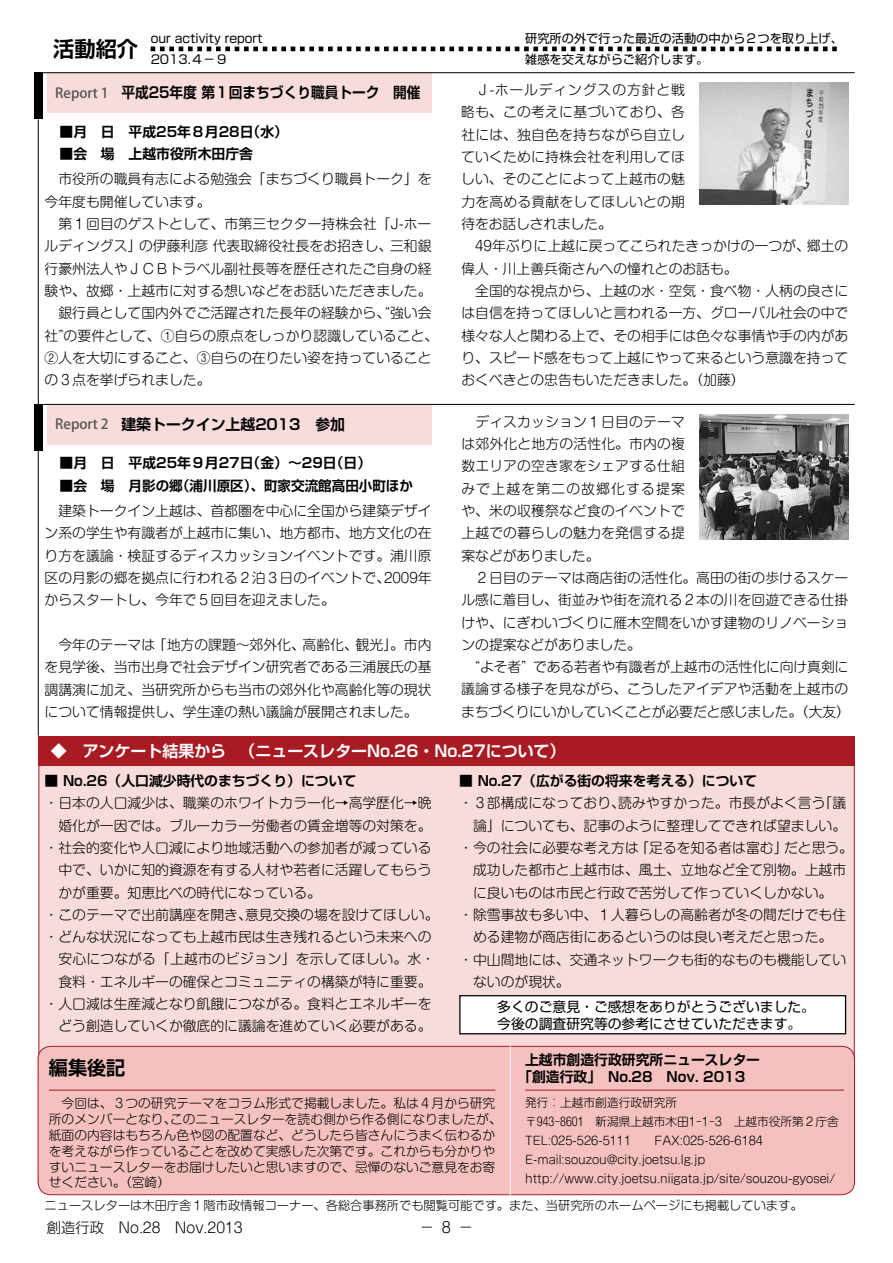
<style>
.page{position:relative;width:893px;height:1263px;background:#fff}
.page>*{position:absolute;margin:0;border:0;box-sizing:border-box;transform-origin:0 0}
.t1{font:700 21.3px "Shin Go Pr 6 De";color:#000}
.t2{font:700 19.2px "Shin Go Pr 6 De";color:#000}
.t3{font:700 15.9px "Shin Go Pr 6 De";color:#fff}
.t4{font:700 14.85px "Shin Go Pr 6 De";color:#000;scale:.92 1}
.t5{font:700 14.85px "Shin Go Pr 6 De";color:#000}
.t6{font:300 14.85px "Shin M Go Pr 6";color:#000}
.t7{font:300 14.4px "Shin M Go Pr 6";color:#000}
.t8{font:300 13.8px/22.4px "Shin M Go Pr 6";color:#000}
.t9{font:700 13.8px/17px "Shin Go Pr 6 De";color:#000}
.t10{font:13.8px/17px "Shin Go Pr 6";color:#000}
.t11{font:500 13.8px "Koz Go Pro";color:#555}
.t12{font:300 12.75px/15.9px "Shin M Go Pr 6";color:#000}
.t13{font:12.15px/20.2px "Shin Go Pr 6";color:#000}
.t14{font:300 12.15px "Shin M Go Pr 6";color:#000}
.t15{font:300 11.7px/19.2px "Shin M Go Pr 6";color:#000}
</style>
<div class="page">
<div style="left:38px;top:753px;width:817px;height:321px;background:#f8dcdb;border:1px solid #a81b22"></div>
<div style="left:38px;top:1046px;width:816px;height:149px;background:#f4c1bf;border-radius:13px"></div>
<div style="left:38px;top:1046px;width:817px;height:149px;border:1px solid #a81b22;border-radius:13px"></div>
<div style="left:47px;top:72px;width:385px;height:41px;background:#f8dcdb"></div>
<div style="left:47px;top:404px;width:385px;height:40px;background:#f8dcdb"></div>
<svg style="left:151px;top:47px;width:686px;height:4px"></svg>
<div style="left:34px;top:72px;width:9px;height:47px;background:#000"></div>
<div style="left:34px;top:404px;width:9px;height:47px;background:#000"></div>
<hr style="left:43px;top:72px;width:812px;height:1px;background:#000">
<hr style="left:43px;top:404px;width:812px;height:1px;background:#000">
<hr style="left:38px;top:119px;width:1px;height:285px;background:#000">
<hr style="left:38px;top:451px;width:1px;height:285px;background:#000">
<img style="left:700px;top:83px;width:148px;height:121px">
<img style="left:700px;top:415px;width:148px;height:124px">
<div style="left:38px;top:736px;width:817px;height:29px;background:#a81b22"></div>
<hr style="left:525px;top:1090px;width:319px;height:1px;background:#a81b22">
<hr style="left:49px;top:1090px;width:446px;height:1px;background:#a81b22">
<hr style="left:510px;top:1046px;width:1px;height:149px;background:#fff">
<div style="left:460px;top:996px;width:386px;height:38px;background:#fff"></div>
<div style="left:459px;top:995px;width:387px;height:39px;border:1px solid #000"></div>
<h1 class="t1" style="left:53px;top:31px;width:87px">活動紹介</h1>
<p class="t13" style="left:525px;top:28px;width:319px">研究所の外で行った最近の活動の中から２つを取り上げ、雑感を交えながらご紹介します。</p>
<p class="t13" style="left:151px;top:28px;width:113px">our activity report<br>2013.4−9</p>
<p class="t4" style="left:121px;top:80px;width:327px">平成25年度 第１回まちづくり職員トーク　開催</p>
<p class="t8" style="left:461px;top:78px;width:389px">　Ｊ-ホールディングスの方針と戦<br>略も、この考えに基づいており、各<br>社には、独自色を持ちながら自立し<br>ていくために持株会社を利用してほ<br>しい、そのことによって上越市の魅<br>力を高める貢献をしてほしいとの期<br>待をお話しされました。<br>　49年ぶりに上越に戻ってこられたきっかけの一つが、郷土の偉人・川上善兵衛さんへの憧れとのお話も。<br>　全国的な視点から、上越の水・空気・食べ物・人柄の良さには自信を持ってほしいと言われる一方、グローバル社会の中で様々な人と関わる上で、その相手には色々な事情や手の内があり、スピード感をもって上越にやって来るという意識を持っておくべきとの忠告もいただきました。（加藤）</p>
<p class="t8" style="left:461px;top:409px;width:390px">　ディスカッション１日目のテーマ<br>は郊外化と地方の活性化。市内の複<br>数エリアの空き家をシェアする仕組<br>みで上越を第二の故郷化する提案<br>や、米の収穫祭など食のイベントで<br>上越での暮らしの魅力を発信する提<br>案などがありました。<br>　２日目のテーマは商店街の活性化。高田の街の歩けるスケール感に着目し、街並みや街を流れる２本の川を回遊できる仕掛けや、にぎわいづくりに雁木空間をいかす建物のリノベーションの提案などがありました。<br>　“よそ者” である若者や有識者が上越市の活性化に向け真剣に議論する様子を見ながら、こうしたアイデアや活動を上越市のまちづくりにいかしていくことが必要だと感じました。（大友）</p>
<p class="t11" style="left:55px;top:84px;width:55px">Report 1</p>
<p class="t9" style="left:60px;top:122px;width:230px">■月　日　平成25年８月28日（水）</p>
<p class="t9" style="left:60px;top:145px;width:195px">■会　場　上越市役所木田庁舎</p>
<p class="t8" style="left:45px;top:167px;width:395px">　市役所の職員有志による勉強会「まちづくり職員トーク」を今年度も開催しています。<br>　第１回目のゲストとして、市第三セクター持株会社「J-ホールディングス」の伊藤利彦 代表取締役社長をお招きし、三和銀行豪州法人やＪＣＢトラベル副社長等を歴任されたご自身の経験や、故郷・上越市に対する想いなどをお話いただきました。　銀行員として国内外でご活躍された長年の経験から、“強い会社”の要件として、①自らの原点をしっかり認識していること、<br>②人を大切にすること、③自らの在りたい姿を持っていることの３点を挙げられました。</p>
<p class="t5" style="left:121px;top:412px;width:225px">建築トークイン上越2013　参加</p>
<p class="t11" style="left:55px;top:415px;width:55px">Report 2</p>
<p class="t9" style="left:60px;top:454px;width:313px">■月　日　平成25年９月27日（金）～29日（日）</p>
<p class="t9" style="left:60px;top:476px;width:355px">■会　場　月影の郷（浦川原区）、町家交流館高田小町ほか</p>
<p class="t8" style="left:45px;top:499px;width:388px;text-align:justify">　建築トークイン上越は、首都圏を中心に全国から建築デザイン系の学生や有識者が上越市に集い、地方都市、地方文化の在り方を議論・検証するディスカッションイベントです。浦川原区の月影の郷を拠点に行われる２泊３日のイベントで、2009年からスタートし、今年で５回目を迎えました。</p>
<p class="t8" style="left:45px;top:633px;width:388px;text-align:justify">　今年のテーマは「地方の課題～郊外化、高齢化、観光」。市内を見学後、当市出身で社会デザイン研究者である三浦展氏の基調講演に加え、当研究所からも当市の郊外化や高齢化等の現状について情報提供し、学生達の熱い議論が展開されました。</p>
<p class="t3" style="left:51px;top:737px;width:516px">◆　アンケート結果から 　（ニュースレターNo.26・No.27について）</p>
<p class="t9" style="left:45px;top:771px;width:313px">■ No.26（人口減少時代のまちづくり）について</p>
<p class="t8" style="left:45px;top:791px;width:388px">・日本の人口減少は、職業のホワイトカラー化→高学歴化→晩</p>
<p class="t8" style="left:58px;top:813px;width:375px">婚化が一因では。ブルーカラー労働者の賃金増等の対策を。</p>
<p class="t8" style="left:45px;top:836px;width:388px">・社会的変化や人口減により地域活動への参加者が減っている</p>
<p class="t8" style="left:58px;top:858px;width:375px">中で、いかに知的資源を有する人材や若者に活躍してもらう</p>
<p class="t8" style="left:58px;top:880px;width:264px">かが重要。知恵比べの時代になっている。</p>
<p class="t8" style="left:45px;top:903px;width:395px">・このテーマで出前講座を開き、意見交換の場を設けてほしい。</p>
<p class="t8" style="left:45px;top:925px;width:388px">・どんな状況になっても上越市民は生き残れるという未来への</p>
<p class="t8" style="left:58px;top:947px;width:378px">安心につながる「上越市のビジョン」を示してほしい。水・</p>
<p class="t8" style="left:58px;top:969px;width:375px">食料・エネルギーの確保とコミュニティの構築が特に重要。</p>
<p class="t8" style="left:45px;top:992px;width:388px">・人口減は生産減となり飢餓につながる。食料とエネルギーを</p>
<p class="t8" style="left:58px;top:1014px;width:375px">どう創造していくか徹底的に議論を進めていく必要がある。</p>
<p class="t9" style="left:459px;top:772px;width:299px">■ No.27（広がる街の将来を考える）について</p>
<p class="t8" style="left:459px;top:791px;width:388px">・３部構成になっており、読みやすかった。市長がよく言う「議</p>
<p class="t8" style="left:473px;top:813px;width:375px">論」についても、記事のように整理してできれば望ましい。</p>
<p class="t8" style="left:459px;top:836px;width:395px">・今の社会に必要な考え方は「足るを知る者は富む」だと思う。</p>
<p class="t8" style="left:473px;top:858px;width:375px">成功した都市と上越市は、風土、立地など全て別物。上越市</p>
<p class="t8" style="left:473px;top:880px;width:361px">に良いものは市民と行政で苦労して作っていくしかない。</p>
<p class="t8" style="left:459px;top:903px;width:388px">・除雪事故も多い中、１人暮らしの高齢者が冬の間だけでも住</p>
<p class="t8" style="left:473px;top:925px;width:361px">める建物が商店街にあるというのは良い考えだと思った。</p>
<p class="t8" style="left:459px;top:947px;width:388px">・中山間地には、交通ネットワークも街的なものも機能してい</p>
<p class="t8" style="left:473px;top:970px;width:98px">ないのが現状。</p>
<p class="t10" style="left:497px;top:997px;width:319px">多くのご意見・ご感想をありがとうございました。今後の調査研究等の参考にさせていただきます。</p>
<h2 class="t2" style="left:49px;top:1052px;width:78px">編集後記</h2>
<p class="t9" style="left:518px;top:1050px;width:243px;text-indent:7px">上越市創造行政研究所ニュースレター「創造行政」　No.28　Nov. 2013</p>
<p class="t15" style="left:525px;top:1092px;width:315px">発行：上越市創造行政研究所<br>〒943-8601　新潟県上越市木田1-1-3　上越市役所第２庁舎TEL:025-526-5111　　FAX:025-526-6184<br>E-mail:souzou@city.joetsu.lg.jp http://www.city.joetsu.niigata.jp/site/souzou-gyosei/</p>
<p class="t14" style="left:45px;top:1195px;width:759px">ニュースレターは木田庁舎１階市政情報コーナー、各総合事務所でも閲覧可能です。また、当研究所のホームページにも掲載しています。</p>
<p class="t12" style="left:49px;top:1094px;width:454px">　今回は、３つの研究テーマをコラム形式で掲載しました。私は４月から研究所のメンバーとなり、このニュースレターを読む側から作る側になりましたが、紙面の内容はもちろん色や図の配置など、どうしたら皆さんにうまく伝わるかを考えながら作っていることを改めて実感した次第です。これからも分かりやすいニュースレターをお届けしたいと思いますので、忌憚のないご意見をお寄せください。（宮崎）</p>
<p class="t7" style="left:47px;top:1215px;width:197px">創造行政　No.28　Nov.2013</p>
<p class="t6" style="left:420px;top:1215px;width:55px">− 8 −</p>
</div>
